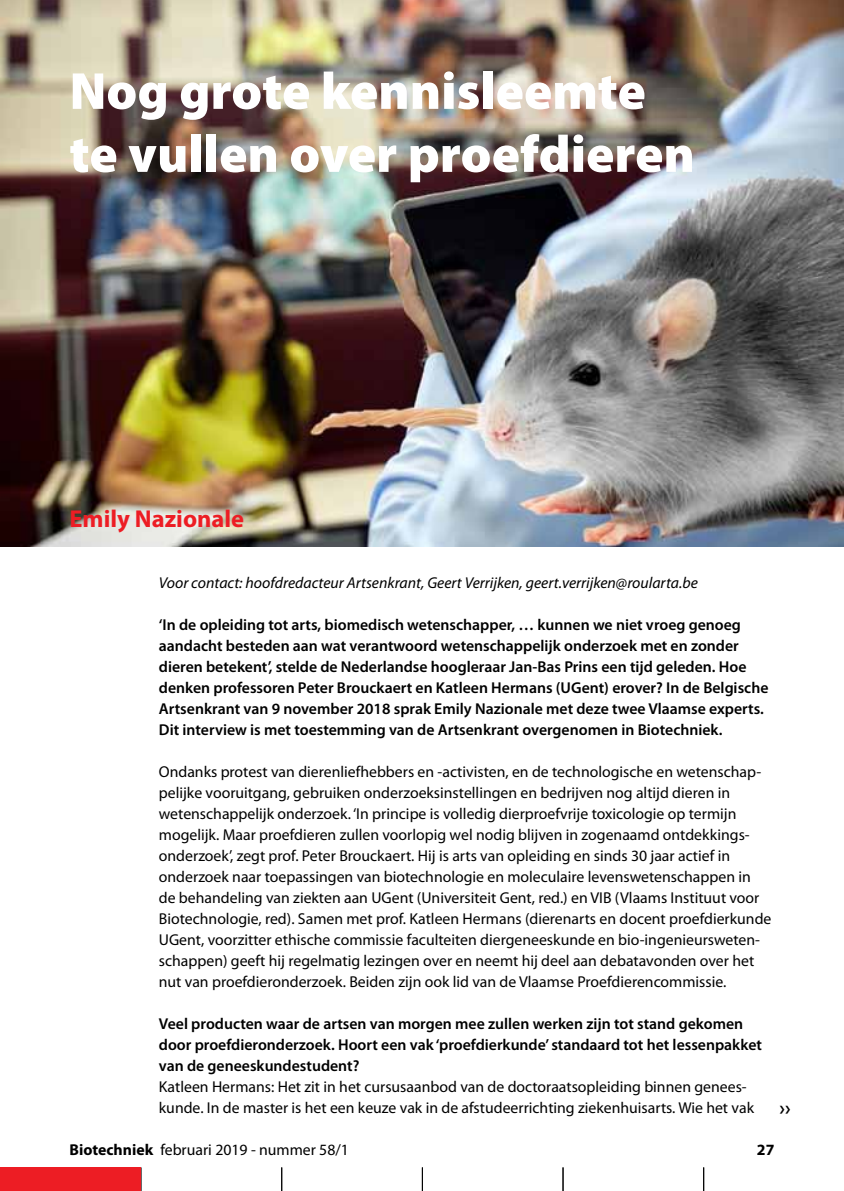
<style>
.page{position:relative;width:844px;height:1191px;background:#fff}
.page>*{position:absolute;margin:0;border:0;box-sizing:border-box;transform-origin:0 0}
.t1{font:900 52.5px/63px "Myriad Pro";color:#fff}
.t2{font:700 24.5px "Myriad Pro";color:#ed1d24}
.t3{font:600 21px "Myriad Pro";color:#000}
.t4{font:15.75px/21px "Myriad Pro";color:#000}
.t5{font:600 15.75px/21px "Myriad Pro";color:#000}
.t6{font:italic 15.75px "Myriad Pro";color:#000}
.t7{font:700 15.75px "Myriad Pro";color:#000}
.s1{font-weight:700}
</style>
<div class="page">
<svg style="left:141px;top:1167px;width:1px;height:24px"></svg>
<svg style="left:281px;top:1167px;width:1px;height:24px"></svg>
<svg style="left:422px;top:1167px;width:1px;height:24px"></svg>
<svg style="left:562px;top:1167px;width:1px;height:24px"></svg>
<svg style="left:703px;top:1167px;width:1px;height:24px"></svg>
<div style="left:0;top:1167px;width:140px;height:24px;background:#ed1d24"></div>
<img style="left:1px;top:0;width:842px;height:546px">
<h1 class="t1" style="left:69px;top:58px;width:626px">Nog grote kennisleemte te vullen over proefdieren</h1>
<h2 class="t2" style="left:69px;top:503px;width:176px">Emily Nazionale</h2>
<p class="t6" style="left:159px;top:573px;width:540px">Voor contact: hoofdredacteur Artsenkrant, Geert Verrijken, geert.verrijken@roularta.be</p>
<p class="t5" style="left:159px;top:614px;width:611px">‘In de opleiding tot arts, biomedisch wetenschapper, … kunnen we niet vroeg genoeg aandacht besteden aan wat verantwoord wetenschappelijk onderzoek met en zonder dieren betekent’, stelde de Nederlandse hoogleraar Jan-Bas Prins een tijd geleden. Hoe denken professoren Peter Brouckaert en Katleen Hermans (UGent) erover? In de Belgische Artsenkrant van 9 november 2018 sprak Emily Nazionale met deze twee Vlaamse experts.<br>Dit interview is met toestemming van de Artsenkrant overgenomen in Biotechniek.</p>
<p class="t4" style="left:159px;top:761px;width:614px">Ondanks protest van dierenliefhebbers en -activisten, en de technologische en wetenschap&shy;pelijke vooruitgang, gebruiken onderzoeksinstellingen en bedrijven nog altijd dieren in wetenschappelijk onderzoek. ‘In principe is volledig dierproefvrije toxicologie op termijn mogelijk. Maar proefdieren zullen voorlopig wel nodig blijven in zogenaamd ontdekkings&shy;onderzoek’, zegt prof. Peter Brouckaert. Hij is arts van opleiding en sinds 30 jaar actief in onderzoek naar toepassingen van biotechnologie en moleculaire levenswetenschappen in de behandeling van ziekten aan UGent (Universiteit Gent, red.) en VIB (Vlaams Instituut voor Biotechnologie, red). Samen met prof. Katleen Hermans (dierenarts en docent proefdierkunde UGent, voorzitter ethische commissie faculteiten diergeneeskunde en bio-ingenieursweten&shy;schappen) geeft hij regelmatig lezingen over en neemt hij deel aan debatavonden over het nut van proefdieronderzoek. Beiden zijn ook lid van de Vlaamse Proefdierencommissie.</p>
<p class="t5" style="left:159px;top:1013px;width:604px">Veel producten waar de artsen van morgen mee zullen werken zijn tot stand gekomen door proefdieronderzoek. Hoort een vak ‘proefdierkunde’ standaard tot het lessenpakket van de geneeskundestudent?</p>
<p class="t4" style="left:159px;top:1076px;width:596px">Katleen Hermans: Het zit in het cursusaanbod van de doctoraatsopleiding binnen genees&shy;kunde. In de master is het een keuze vak in de afstudeerrichting ziekenhuisarts. Wie het vak</p>
<h3 class="t3" style="left:779px;top:1094px;width:13px">››</h3>
<p class="t4" style="left:69px;top:1138px;width:281px"><span class="s1">Biotechniek</span> februari 2019 - nummer 58/1</p>
<p class="t7" style="left:756px;top:1139px;width:19px">27</p>
</div>
